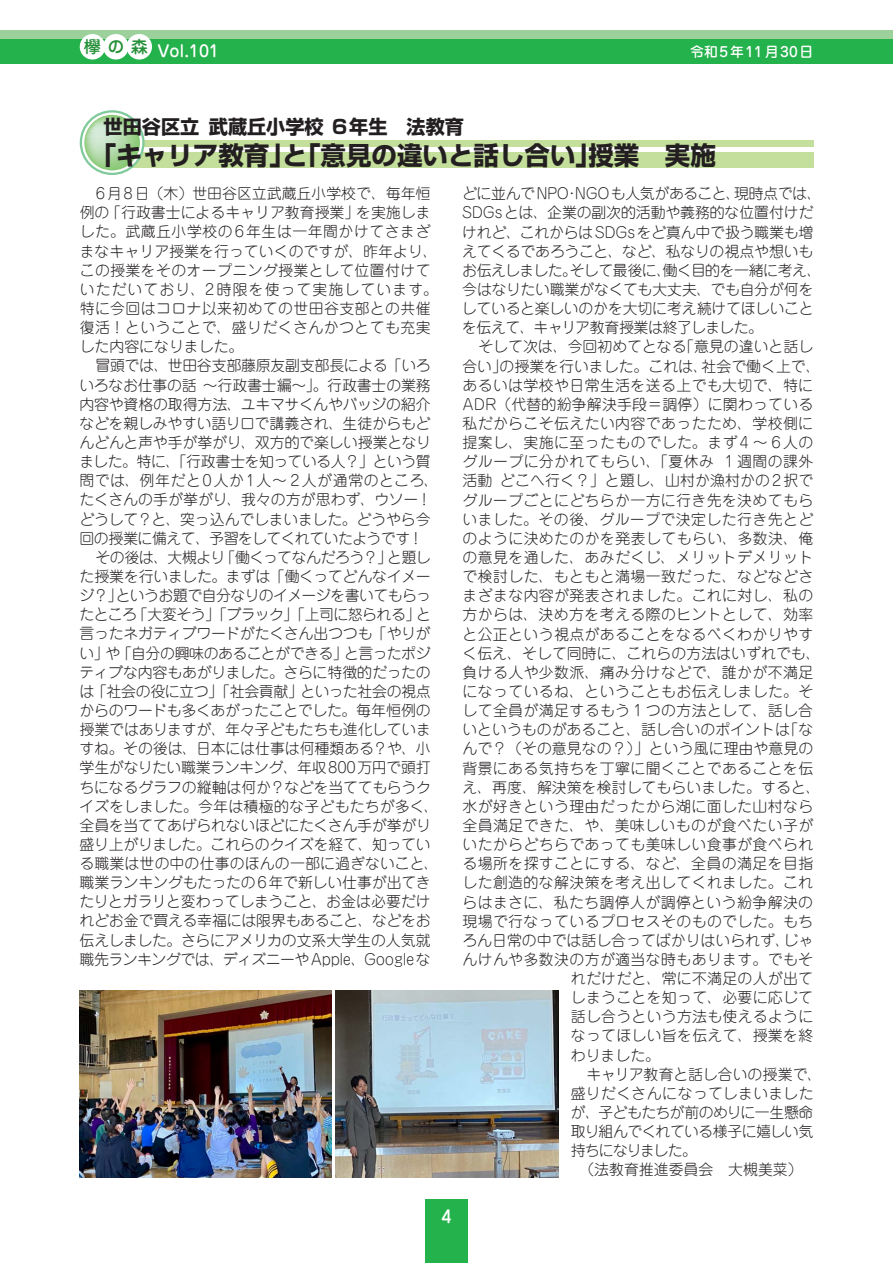
<style>
.page{position:relative;width:893px;height:1263px;background:#fff}
.page>*{position:absolute;margin:0;border:0;box-sizing:border-box;transform-origin:0 0}
.t1{font:700 25.5px "Shin Go Pro";color:#231f20}
.t2{font:700 19.2px "Shin Go Pro";color:#231f20}
.t3{font:500 16.95px "Jun 34 Pro";color:#269039}
.t4{font:500 16.95px "Jun 34 Pro";color:#fff}
.t5{font:500 15.9px "Jun 34 Pro";color:#fff}
.t6{font:300 14.85px/19.2px "Jun 101 Pro";letter-spacing:-.02em;color:#231f20;text-align:center}
.t7{font:300 14.85px/19.2px "Jun 101 Pro";color:#231f20}
.t8{font:300 14.85px/19.2px "Jun 101 Pro";letter-spacing:.025em;color:#231f20}
.t9{font:300 14.85px "Jun 101 Pro";letter-spacing:.03em;color:#231f20}
.t10{font:300 14.85px "Jun 101 Pro";letter-spacing:.02em;color:#231f20}
.t11{font:300 14.85px "Jun 101 Pro";letter-spacing:-.035em;color:#231f20}
.t12{font:300 14.85px "Jun 101 Pro";letter-spacing:-.04em;color:#231f20}
.t13{font:300 14.85px "Jun 101 Pro";letter-spacing:-.065em;color:#231f20}
.t14{font:500 13.8px "Jun 34 Pro";letter-spacing:.125em;color:#fff}
</style>
<div class="page">
<div style="left:0;top:38px;width:893px;height:26px;background:#23b24b"></div>
<div style="left:0;top:30px;width:893px;height:8px;background:#9cd19c"></div>
<div style="left:425px;top:1199px;width:43px;height:64px;background:#23b24b"></div>
<div style="left:80px;top:34px;width:25px;height:26px;background:#fff;border-radius:50%"></div>
<div style="left:103px;top:34px;width:26px;height:26px;background:#fff;border-radius:50%"></div>
<div style="left:126px;top:34px;width:26px;height:26px;background:#fff;border-radius:50%"></div>
<img style="left:336px;top:991px;width:222px;height:187px">
<img style="left:80px;top:991px;width:252px;height:187px">
<div style="left:114px;top:152px;width:699px;height:15px;background:#c4df9b"></div>
<div style="left:114px;top:140px;width:699px;height:6px;background:#c4df9b"></div>
<svg style="left:80px;top:111px;width:65px;height:64px"></svg>
<svg style="left:82px;top:113px;width:60px;height:60px"></svg>
<svg style="left:84px;top:115px;width:56px;height:55px;background:#b6dcaf"></svg>
<p class="t3" style="left:84px;top:33px;width:65px">欅の森</p>
<p class="t5" style="left:157px;top:38px;width:64px">Vol.101</p>
<p class="t14" style="left:690px;top:41px;width:124px">令和5年11月30日</p>
<p class="t2" style="left:104px;top:112px;width:362px">世田谷区立 武蔵丘小学校 ６年生　法教育</p>
<h1 class="t1" style="left:91px;top:136px;width:627px">「キャリア教育」と「意見の違いと話し合い」授業　実施</h1>
<p class="t8" style="left:80px;top:182px;width:360px;text-indent:16px">6月8日（木）世田谷区立武蔵丘小学校で、毎年恒例の「行政書士によるキャリア教育授業」を実施しました。武蔵丘小学校の6年生は一年間かけてさまざまなキャリア授業を行っていくのですが、昨年より、この授業をそのオープニング授業として位置付けていただいており、2時限を使って実施しています。特に今回はコロナ以来初めての世田谷支部との共催復活！ということで、盛りだくさんかつとても充実した内容になりました。</p>
<p class="t7" style="left:79px;top:354px;width:361px;text-indent:16px">冒頭では、世田谷支部藤原友副支部長による「いろいろなお仕事の話 〜行政書士編〜」。行政書士の業務内容や資格の取得方法、ユキマサくんやバッジの紹介などを親しみやすい語り口で講義され、生徒からもどんどんと声や手が挙がり、双方的で楽しい授業となりました。特に、「行政書士を知っている人？」という質問では、例年だと0人か1人〜 2人が通常のところ、たくさんの手が挙がり、我々の方が思わず、ウソー！どうして？と、突っ込んでしまいました。どうやら今回の授業に備えて、予習をしてくれていたようです！</p>
<p class="t6" style="left:79px;top:546px;width:361px">その後は、大槻より「働くってなんだろう？」と題し<br>た授業を行いました。まずは「働くってどんなイメージ？」というお題で自分なりのイメージを書いてもらったところ「大変そう」「ブラック」「上司に怒られる」と言ったネガティブワードがたくさん出つつも「やりがい」や「自分の興味のあることができる」と言ったポジティブな内容もあがりました。さらに特徴的だったのは「社会の役に立つ」「社会貢献」といった社会の視点からのワードも多くあがったことでした。毎年恒例の授業ではありますが、年々子どもたちも進化していますね。その後は、日本には仕事は何種類ある？や、小学生がなりたい職業ランキング、年収800万円で頭打ちになるグラフの縦軸は何か？などを当ててもらうクイズをしました。今年は積極的な子どもたちが多く、全員を当ててあげられないほどにたくさん手が挙がり盛り上がりました。これらのクイズを経て、知っている職業は世の中の仕事のほんの一部に過ぎないこと、職業ランキングもたったの6年で新しい仕事が出てきたりとガラリと変わってしまうこと、お金は必要だけれどお金で買える幸福には限界もあること、などをお伝えしました。さらにアメリカの文系大学生の人気就職先ランキングでは、ディズニーやApple、Googleな</p>
<p class="t6" style="left:462px;top:182px;width:361px;text-align:left">どに並んでNPO・NGOも人気があること、現時点では、<br>SDGsとは、企業の副次的活動や義務的な位置付けだけれど、これからはSDGsをど真ん中で扱う職業も増えてくるであろうこと、など、私なりの視点や想いもお伝えしました。そして最後に、働く目的を一緒に考え、今はなりたい職業がなくても大丈夫、でも自分が何をしていると楽しいのかを大切に考え続けてほしいことを伝えて、キャリア教育授業は終了しました。</p>
<p class="t7" style="left:478px;top:335px;width:336px">そして次は、今回初めてとなる「意見の違いと話し</p>
<p class="t7" style="left:462px;top:355px;width:360px">合い」の授業を行いました。これは、社会で働く上で、</p>
<p class="t8" style="left:462px;top:374px;width:352px">あるいは学校や日常生活を送る上でも大切で、特に</p>
<p class="t7" style="left:462px;top:393px;width:352px">ADR（代替的紛争解決手段＝調停）に関わっている</p>
<p class="t8" style="left:462px;top:412px;width:352px">私だからこそ伝えたい内容であったため、学校側に</p>
<p class="t9" style="left:462px;top:431px;width:352px">提案し、実施に至ったものでした。まず4 〜 6人の</p>
<p class="t9" style="left:462px;top:450px;width:352px">グループに分かれてもらい、「夏休み １週間の課外</p>
<p class="t7" style="left:462px;top:469px;width:352px">活動 どこへ行く？」と題し、山村か漁村かの2択で</p>
<p class="t8" style="left:462px;top:489px;width:352px">グループごとにどちらか一方に行き先を決めてもら</p>
<p class="t9" style="left:462px;top:507px;width:352px">いました。その後、グループで決定した行き先とど</p>
<p class="t9" style="left:462px;top:526px;width:352px">のように決めたのかを発表してもらい、多数決、俺</p>
<p class="t9" style="left:462px;top:546px;width:352px">の意見を通した、あみだくじ、メリットデメリット</p>
<p class="t9" style="left:462px;top:565px;width:352px">で検討した、もともと満場一致だった、などなどさ</p>
<p class="t9" style="left:462px;top:584px;width:352px">まざまな内容が発表されました。これに対し、私の</p>
<p class="t9" style="left:462px;top:603px;width:352px">方からは、決め方を考える際のヒントとして、効率</p>
<p class="t8" style="left:462px;top:623px;width:352px">と公正という視点があることをなるべくわかりやす</p>
<p class="t7" style="left:462px;top:642px;width:360px">く伝え、そして同時に、これらの方法はいずれでも、</p>
<p class="t9" style="left:462px;top:660px;width:352px">負ける人や少数派、痛み分けなどで、誰かが不満足</p>
<p class="t9" style="left:462px;top:679px;width:352px">になっているね、ということもお伝えしました。そ</p>
<p class="t8" style="left:462px;top:699px;width:352px">して全員が満足するもう１つの方法として、話し合</p>
<p class="t7" style="left:462px;top:718px;width:352px">いというものがあること、話し合いのポイントは「な</p>
<p class="t7" style="left:462px;top:737px;width:352px">んで？（その意見なの？）」という風に理由や意見の</p>
<p class="t8" style="left:462px;top:756px;width:352px">背景にある気持ちを丁寧に聞くことであることを伝</p>
<p class="t7" style="left:462px;top:776px;width:360px">え、再度、解決策を検討してもらいました。すると、</p>
<p class="t8" style="left:462px;top:795px;width:352px">水が好きという理由だったから湖に面した山村なら</p>
<p class="t9" style="left:462px;top:813px;width:352px">全員満足できた、や、美味しいものが食べたい子が</p>
<p class="t8" style="left:462px;top:833px;width:352px">いたからどちらであっても美味しい食事が食べられ</p>
<p class="t9" style="left:462px;top:852px;width:352px">る場所を探すことにする、など、全員の満足を目指</p>
<p class="t8" style="left:462px;top:871px;width:352px">した創造的な解決策を考え出してくれました。これ</p>
<p class="t8" style="left:462px;top:890px;width:352px">らはまさに、私たち調停人が調停という紛争解決の</p>
<p class="t8" style="left:462px;top:910px;width:352px">現場で行なっているプロセスそのものでした。もち</p>
<p class="t7" style="left:462px;top:929px;width:352px">ろん日常の中では話し合ってばかりはいられず、じゃ</p>
<p class="t8" style="left:462px;top:948px;width:352px">んけんや多数決の方が適当な時もあります。でもそ</p>
<p class="t10" style="left:571px;top:967px;width:244px">れだけだと、常に不満足の人が出て</p>
<p class="t10" style="left:571px;top:986px;width:244px">しまうことを知って、必要に応じて</p>
<p class="t10" style="left:571px;top:1005px;width:244px">話し合うという方法も使えるように</p>
<p class="t10" style="left:571px;top:1024px;width:244px">なってほしい旨を伝えて、授業を終</p>
<p class="t7" style="left:571px;top:1044px;width:91px">わりました。</p>
<p class="t7" style="left:586px;top:1063px;width:237px">キャリア教育と話し合いの授業で、</p>
<p class="t10" style="left:571px;top:1081px;width:244px">盛りだくさんになってしまいました</p>
<p class="t11" style="left:570px;top:1101px;width:245px">が、子どもたちが前のめりに一生懸命</p>
<p class="t12" style="left:571px;top:1120px;width:244px">取り組んでくれている様子に嬉しい気</p>
<p class="t13" style="left:571px;top:1139px;width:128px">持ちになりました。</p>
<p class="t7" style="left:579px;top:1158px;width:225px">（法教育推進委員会　大槻美菜）</p>
<p class="t4" style="left:441px;top:1203px;width:12px">4</p>
</div>
